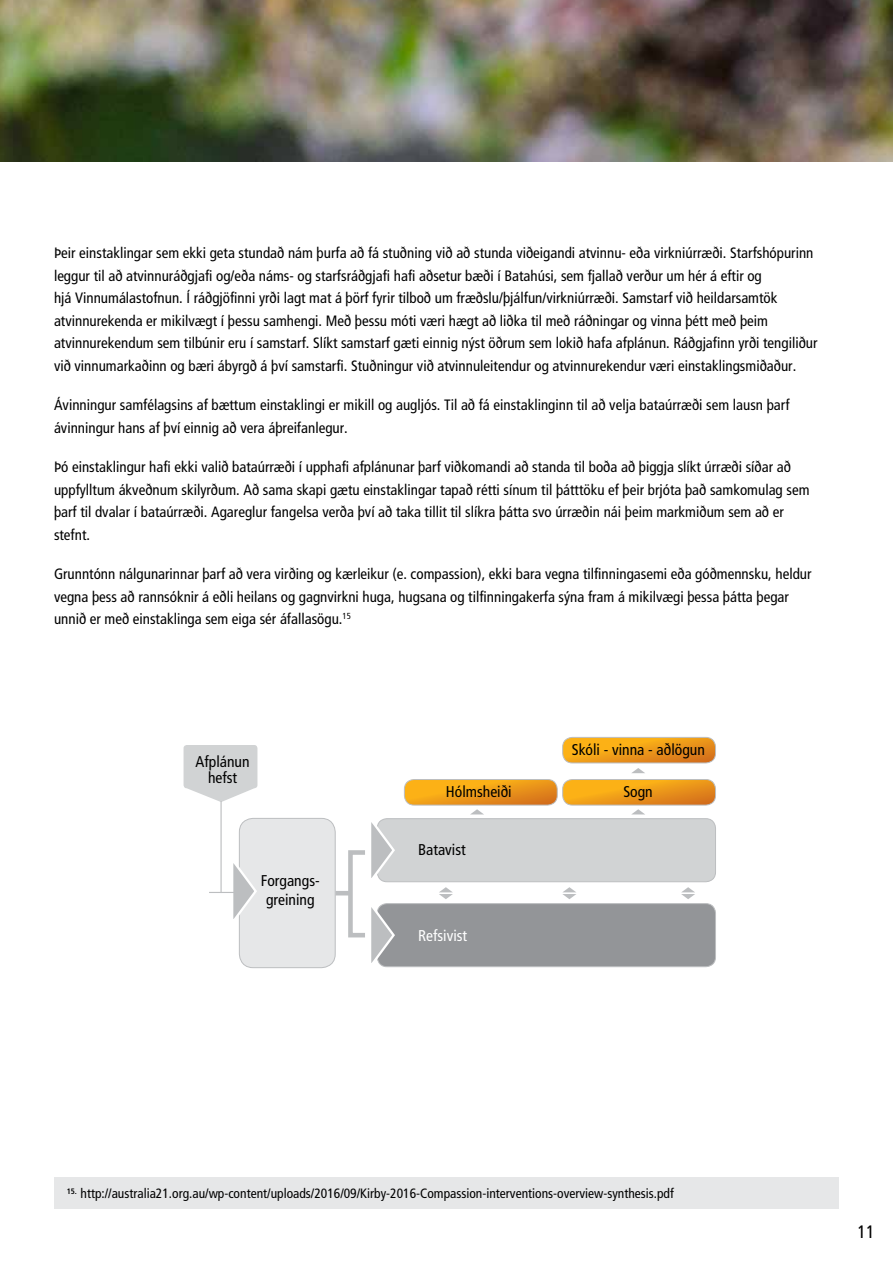
<style>
.page{position:relative;width:893px;height:1263px;background:#fff}
.page>*{position:absolute;margin:0;border:0;box-sizing:border-box;transform-origin:0 0}
.t1{font:condensed 18px "Frutiger";color:#000}
.t2{font:condensed 15.6px/16px "Frutiger";color:#000;text-align:center}
.t3{font:condensed 15.6px "Frutiger";color:#fff}
.t4{font:condensed 15px/22.5px "Frutiger";color:#000}
.t5{font:condensed 13.5px "Frutiger";color:#000}
</style>
<div class="page">
<img style="left:0;top:0;width:893px;height:162px">
<div style="left:54px;top:1177px;width:785px;height:31px;background:#e6e7e8"></div>
<div style="left:184px;top:745px;width:73px;height:43px;background:#d1d3d4;border-radius:3px"></div>
<div style="left:239px;top:818px;width:96px;height:150px;background:#e6e7e8;border-radius:14px"></div>
<div style="left:239px;top:818px;width:96px;height:150px;border:1px solid #bcbec0;border-radius:14px"></div>
<div style="left:377px;top:819px;width:338px;height:63px;background:#d1d3d4;border-radius:10px"></div>
<div style="left:377px;top:818px;width:339px;height:64px;border:1px solid #bcbec0;border-radius:10px"></div>
<div style="left:377px;top:904px;width:338px;height:63px;background:#939598;border-radius:10px"></div>
<div style="left:377px;top:903px;width:339px;height:64px;border:1px solid #bcbec0;border-radius:10px"></div>
<svg style="left:371px;top:818px;width:26px;height:65px"></svg>
<svg style="left:563px;top:887px;width:13px;height:12px"></svg>
<svg style="left:404px;top:779px;width:153px;height:35px"></svg>
<svg style="left:563px;top:779px;width:152px;height:35px"></svg>
<svg style="left:563px;top:737px;width:152px;height:36px"></svg>
<svg style="left:439px;top:887px;width:14px;height:12px"></svg>
<svg style="left:681px;top:887px;width:14px;height:12px"></svg>
<svg style="left:371px;top:903px;width:26px;height:65px"></svg>
<div style="left:348px;top:850px;width:19px;height:87px;border:5px solid #bcbec0"></div>
<hr style="left:335px;top:891px;width:16px;height:4px;background:#bcbec0">
<hr style="left:220px;top:801px;width:2px;height:92px;background:#bcbec0">
<svg style="left:209px;top:852px;width:48px;height:78px"></svg>
<p class="t4" style="left:54px;top:242px;width:765px">Þeir einstaklingar sem ekki geta stundað nám þurfa að fá stuðning við að stunda viðeigandi atvinnu- eða virkniúrræði. Starfshópurinn leggur til að atvinnuráðgjafi og/eða náms- og starfsráðgjafi hafi aðsetur bæði í Batahúsi, sem fjallað verður um hér á eftir og<br>hjá Vinnumálastofnun. Í ráðgjöfinni yrði lagt mat á þörf fyrir tilboð um fræðslu/þjálfun/virkniúrræði. Samstarf við heildarsamtök atvinnurekenda er mikilvægt í þessu samhengi. Með þessu móti væri hægt að liðka til með ráðningar og vinna þétt með þeim atvinnurekendum sem tilbúnir eru í samstarf. Slíkt samstarf gæti einnig nýst öðrum sem lokið hafa afplánun. Ráðgjafinn yrði tengiliður við vinnumarkaðinn og bæri ábyrgð á því samstarfi. Stuðningur við atvinnuleitendur og atvinnurekendur væri einstaklingsmiðaður.</p>
<p class="t4" style="left:54px;top:394px;width:737px">Ávinningur samfélagsins af bættum einstaklingi er mikill og augljós. Til að fá einstaklinginn til að velja bataúrræði sem lausn þarf ávinningur hans af því einnig að vera áþreifanlegur.</p>
<p class="t4" style="left:54px;top:456px;width:757px">Þó einstaklingur hafi ekki valið bataúrræði í upphafi afplánunar þarf viðkomandi að standa til boða að þiggja slíkt úrræði síðar að uppfylltum ákveðnum skilyrðum. Að sama skapi gætu einstaklingar tapað rétti sínum til þátttöku ef þeir brjóta það samkomulag sem þarf til dvalar í bataúrræði. Agareglur fangelsa verða því að taka tillit til slíkra þátta svo úrræðin nái þeim markmiðum sem að er stefnt.</p>
<p class="t4" style="left:54px;top:563px;width:759px">Grunntónn nálgunarinnar þarf að vera virðing og kærleikur (e. compassion), ekki bara vegna tilfinningasemi eða góðmennsku, heldur vegna þess að rannsóknir á eðli heilans og gagnvirkni huga, hugsana og tilfinningakerfa sýna fram á mikilvægi þessa þátta þegar unnið er með einstaklinga sem eiga sér áfallasögu.<sup>15</sup></p>
<p class="t2" style="left:196px;top:753px;width:56px">Afplánun hefst</p>
<p class="t2" style="left:261px;top:871px;width:60px;line-height:18.8px">Forgangs&shy;greining</p>
<p class="t2" style="left:572px;top:741px;width:135px">Skóli - vinna - aðlögun</p>
<p class="t2" style="left:446px;top:784px;width:67px">Hólmsheiði</p>
<p class="t2" style="left:623px;top:784px;width:31px">Sogn</p>
<p class="t2" style="left:418px;top:842px;width:49px">Batavist</p>
<p class="t3" style="left:418px;top:927px;width:51px">Refsivist</p>
<p class="t5" style="left:67px;top:1186px;width:609px"><sup>15.</sup> http://australia21.org.au/wp-content/uploads/2016/09/Kirby-2016-Compassion-interventions-overview-synthesis.pdf</p>
<p class="t1" style="left:858px;top:1221px;width:19px">11</p>
</div>
